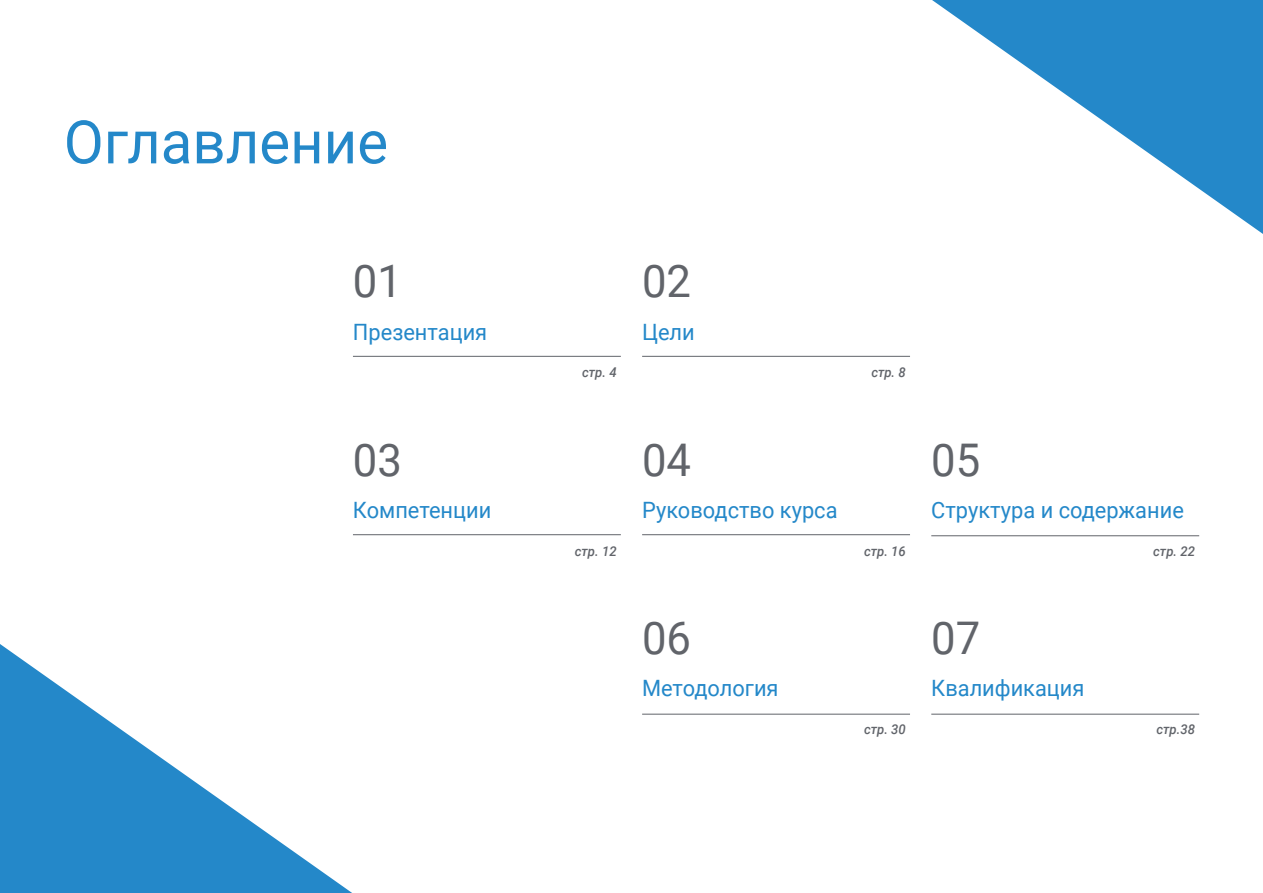
<style>
.page{position:relative;width:1263px;height:893px;background:#fff}
.page>*{position:absolute;margin:0;border:0;box-sizing:border-box;transform-origin:0 0}
.t1{font:60px "Roboto";color:#2488c9}
.t2{font:45px "Roboto";color:#61646a}
.t3{font:22.5px "Roboto";color:#2488c9}
.t4{font:italic 500 13.5px "Roboto";color:#61646a}
</style>
<div class="page">
<svg style="left:0;top:644px;width:352px;height:249px"></svg>
<svg style="left:932px;top:0;width:331px;height:234px"></svg>
<hr style="left:353px;top:356px;width:268px;height:1px;background:#61646a">
<hr style="left:931px;top:535px;width:268px;height:1px;background:#61646a">
<hr style="left:642px;top:356px;width:268px;height:1px;background:#61646a">
<hr style="left:642px;top:714px;width:268px;height:1px;background:#61646a">
<hr style="left:353px;top:534px;width:268px;height:1px;background:#61646a">
<hr style="left:931px;top:714px;width:268px;height:1px;background:#61646a">
<hr style="left:642px;top:534px;width:268px;height:1px;background:#61646a">
<h1 class="t1" style="left:64px;top:100px;width:326px">Оглавление</h1>
<h2 class="t2" style="left:353px;top:250px;width:51px">01</h2>
<h2 class="t2" style="left:642px;top:250px;width:51px">02</h2>
<p class="t3" style="left:353px;top:316px;width:136px">Презентация</p>
<p class="t3" style="left:642px;top:316px;width:54px">Цели</p>
<p class="t4" style="left:582px;top:363px;width:36px">стр. 4</p>
<p class="t4" style="left:871px;top:363px;width:36px">стр. 8</p>
<h2 class="t2" style="left:353px;top:428px;width:51px">03</h2>
<h2 class="t2" style="left:642px;top:428px;width:51px">04</h2>
<h2 class="t2" style="left:931px;top:428px;width:51px">05</h2>
<p class="t3" style="left:353px;top:494px;width:140px">Компетенции</p>
<p class="t3" style="left:642px;top:494px;width:197px">Руководство курса</p>
<p class="t3" style="left:931px;top:494px;width:254px">Структура и содержание</p>
<p class="t4" style="left:575px;top:542px;width:43px">стр. 12</p>
<p class="t4" style="left:864px;top:542px;width:43px">стр. 16</p>
<p class="t4" style="left:1153px;top:542px;width:43px">стр. 22</p>
<h2 class="t2" style="left:642px;top:607px;width:51px">06</h2>
<h2 class="t2" style="left:931px;top:607px;width:51px">07</h2>
<p class="t3" style="left:642px;top:673px;width:138px">Методология</p>
<p class="t3" style="left:931px;top:673px;width:155px">Квалификация</p>
<p class="t4" style="left:864px;top:720px;width:43px">стр. 30</p>
<p class="t4" style="left:1156px;top:720px;width:40px">стр.38</p>
</div>
